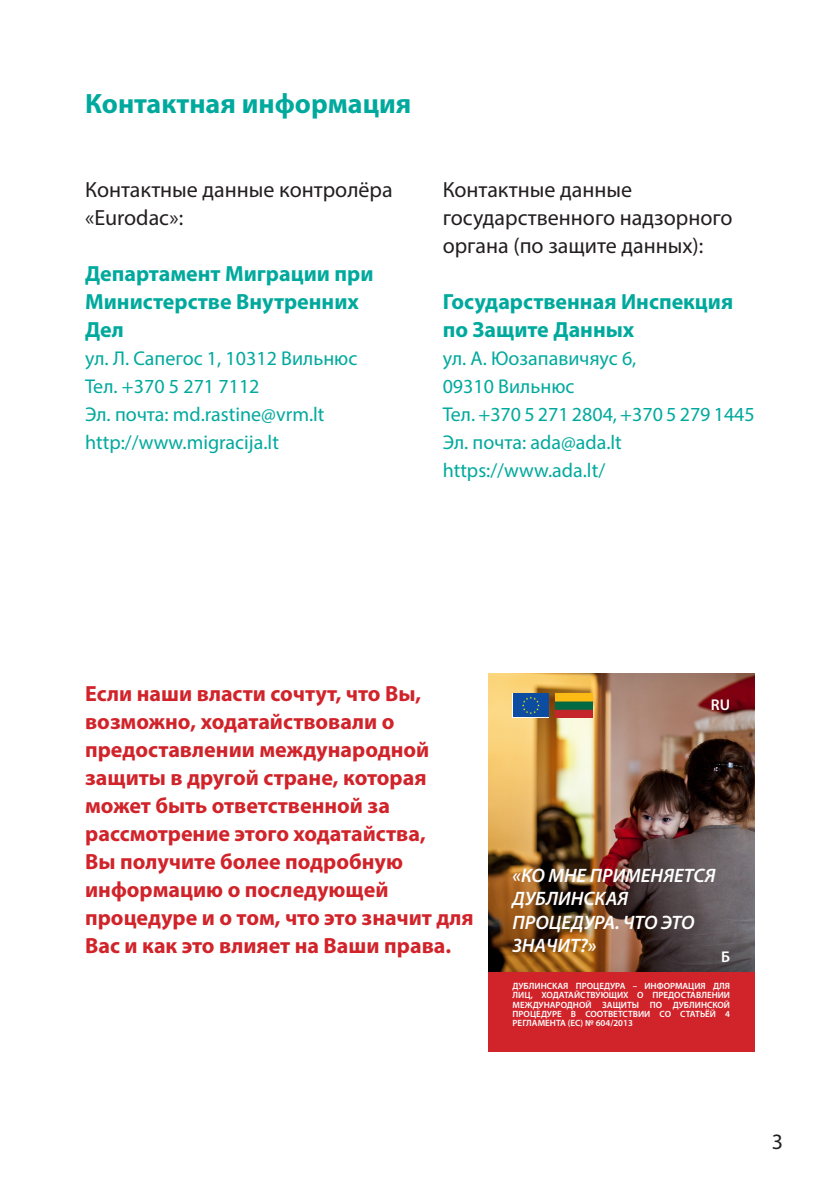
<style>
.page{position:relative;width:840px;height:1191px;background:#fff}
.page>*{position:absolute;margin:0;border:0;box-sizing:border-box;transform-origin:0 0}
.Default_question{font:700 28px "Myriad Pro";color:#00a99d}
.Default{font:700 22px/28px "Myriad Pro";color:#d1232a}
.Default-2{font:22px/28px "Myriad Pro";color:#231f20}
.Default-3{font:700 22px/28px "Myriad Pro";color:#00a99d}
.Default-4{font:20px "Myriad Pro";color:#00a99d}
.t1{font:italic 600 19.4px/23.4px "Myriad Pro";color:#fff}
.t2{font:600 15.6px "Myriad Pro";color:#fff}
.t3{font:600 9px/9px "Myriad Pro";color:#fff;text-align:justify}
</style>
<div class="page">
<img style="left:488px;top:673px;width:266px;height:299px">
<div style="left:488px;top:972px;width:266px;height:80px;background:#d1232a"></div>
<svg style="left:512px;top:693px;width:37px;height:24px"></svg>
<div style="left:513px;top:693px;width:35px;height:24px;background:#0d4da1"></div>
<svg style="left:522px;top:696px;width:17px;height:18px"></svg>
<svg style="left:591px;top:693px;width:1px;height:24px"></svg>
<img style="left:555px;top:693px;width:36px;height:24px">
<p class="Default_question" style="left:85px;top:85px;width:327px">Контактная информация</p>
<p class="Default-2" style="left:85px;top:175px;width:309px">Контактные данные контролёра «Eurodac»:</p>
<p class="Default-3" style="left:85px;top:259px;width:290px">Департамент Миграции при<br>Министерстве Внутренних<br>Дел</p>
<p class="Default-4" style="left:85px;top:346px;width:273px">ул. Л. Сапегос 1, 10312 Вильнюс</p>
<p class="Default-4" style="left:85px;top:374px;width:176px">Тел. +370 5 271 7112</p>
<p class="Default-4" style="left:85px;top:402px;width:241px">Эл. почта: md.rastine@vrm.lt</p>
<p class="Default-4" style="left:85px;top:430px;width:195px">http://www.migracija.lt</p>
<p class="Default-2" style="left:442px;top:175px;width:291px">Контактные данные государственного надзорного органа (по защите данных):</p>
<p class="Default-3" style="left:442px;top:287px;width:292px">Государственная Инспекция по Защите Данных</p>
<p class="Default-4" style="left:442px;top:346px;width:195px">ул. А. Юозапавичяус 6,</p>
<p class="Default-4" style="left:442px;top:374px;width:133px">09310 Вильнюс</p>
<p class="Default-4" style="left:442px;top:402px;width:313px">Тел. +370 5 271 2804, +370 5 279 1445</p>
<p class="Default-4" style="left:442px;top:430px;width:181px">Эл. почта: ada@ada.lt</p>
<p class="Default-4" style="left:442px;top:458px;width:164px">https://www.ada.lt/</p>
<p class="Default" style="left:85px;top:679px;width:390px">Если наши власти сочтут, что Вы, возможно, ходатайствовали о предоставлении международной защиты в другой стране, которая может быть ответственной за рассмотрение этого ходатайства,<br>Вы получите более подробную информацию о последующей процедуре и о том, что это значит для<br>Вас и как это влияет на Ваши права.</p>
<p class="t2" style="left:710px;top:694px;width:21px">RU</p>
<p class="t1" style="left:512px;top:863px;width:204px">«КО МНЕ ПРИМЕНЯЕТСЯ<br>ДУБЛИНСКАЯ<br>ПРОЦЕДУРА. ЧТО ЭТО<br>ЗНАЧИТ?»</p>
<p class="t2" style="left:720px;top:946px;width:11px">Б</p>
<p class="t3" style="left:512px;top:981px;width:219px">ДУБЛИНСКАЯ ПРОЦЕДУРА – ИНФОРМАЦИЯ ДЛЯ ЛИЦ, ХОДАТАЙСТВУЮЩИХ О ПРЕДОСТАВЛЕНИИ МЕЖДУНАРОДНОЙ ЗАЩИТЫ ПО ДУБЛИНСКОЙ ПРОЦЕДУРЕ В СООТВЕТСТВИИ СО СТАТЬЁЙ 4<br>РЕГЛАМЕНТА (ЕС) № 604/2013</p>
<p class="Default-2" style="left:771px;top:1127px;width:13px">3</p>
</div>
